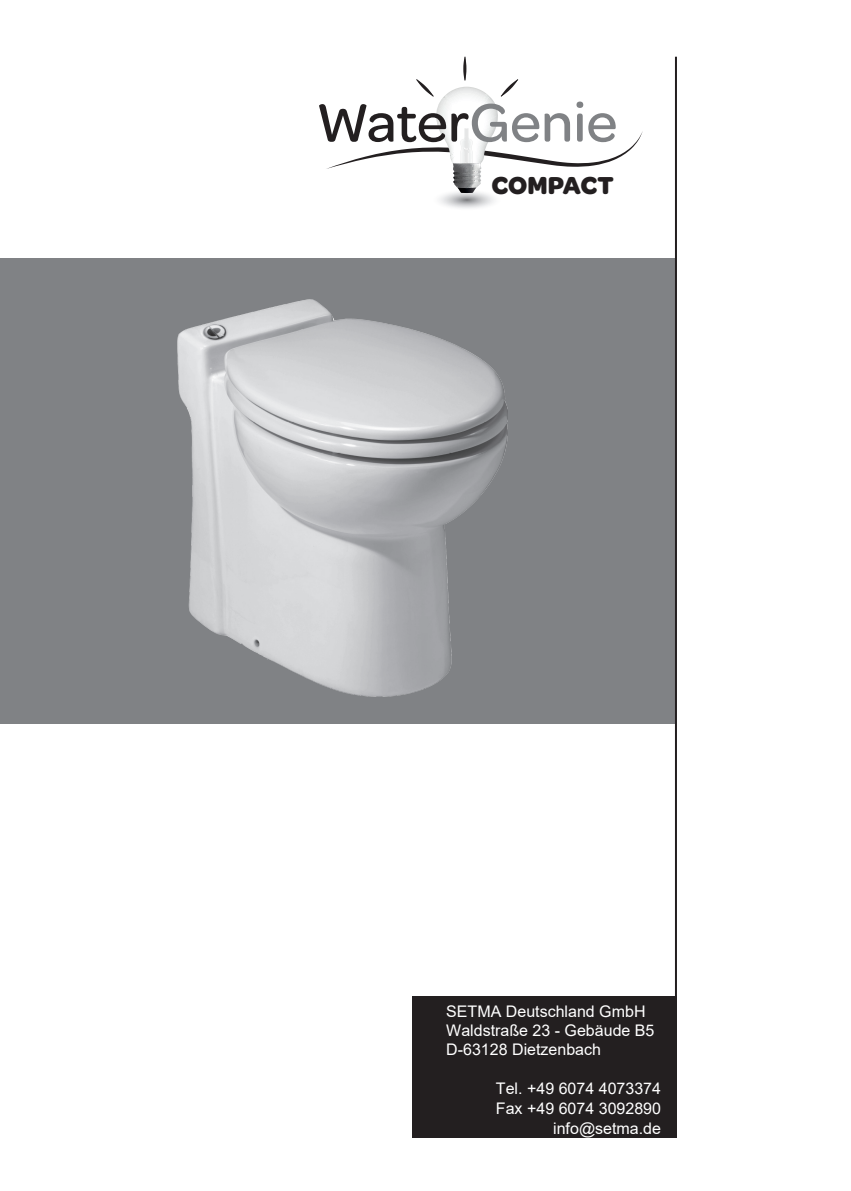
<style>
.page{position:relative;width:851px;height:1191px;background:#fff}
.page>*{position:absolute;margin:0;border:0;box-sizing:border-box;transform-origin:0 0}
.t1{font:500 57.4px "Omnes";color:#231f20}
.t2{font:700 26.2px "Omnes";letter-spacing:-.005em;color:#231f20}
.t3{font:16px/19.2px "Arial";color:#fff}
.s1{color:#808285}
</style>
<div class="page">
<svg style="left:326px;top:57px;width:316px;height:152px"></svg>
<div style="left:412px;top:996px;width:264px;height:142px;background:#231f20"></div>
<div style="left:0;top:258px;width:675px;height:465px;background:#808285"></div>
<img style="left:177px;top:299px;width:330px;height:398px">
<hr style="left:674px;top:57px;width:2px;height:1077px;background:#231f20">
<h1 class="t1" style="left:316px;top:83px;width:302px">Water<span class="s1">Genie</span></h1>
<h2 class="t2" style="left:491px;top:166px;width:124px">COMPACT</h2>
<p class="t3" style="left:446px;top:1001px;width:210px">SETMA Deutschland GmbH<br>Waldstraße 23 - Gebäude B5<br>D-63128 Dietzenbach</p>
<p class="t3" style="left:496px;top:1078px;width:167px;text-align:right">Tel. +49 6074 4073374<br>Fax +49 6074 3092890 info@setma.de</p>
</div>
